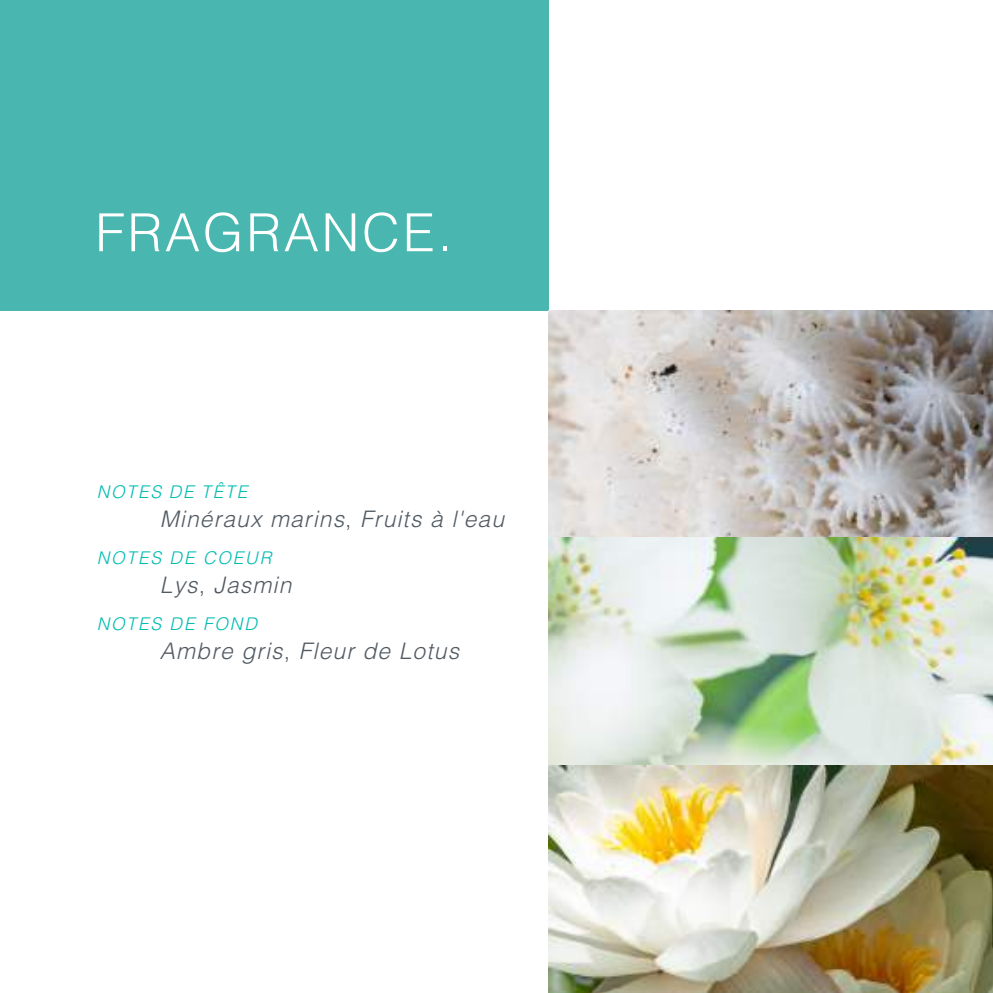
<style>
.page{position:relative;width:993px;height:993px;background:#fff}
.page>*{position:absolute;margin:0;border:0;box-sizing:border-box;transform-origin:0 0}
.t1{font:300 52.5px "Helvetica";letter-spacing:.05em;color:#fff}
.t2{font:italic 300 22.75px "Helvetica LT Std";letter-spacing:.05em;color:#515a62}
.t3{font:italic 300 17.5px "Helvetica LT Std";letter-spacing:.1em;color:#01bcb1}
.s1{font-style:normal}
</style>
<div class="page">
<div style="left:0;top:0;width:548px;height:310px;background:#49b7b0"></div>
<img style="left:548px;top:310px;width:444px;height:682px">
<h1 class="t1" style="left:95px;top:188px;width:358px">FRAGRANCE.</h1>
<p class="t3" style="left:97px;top:480px;width:152px">NOTES DE TÊTE</p>
<p class="t2" style="left:160px;top:504px;width:345px">Minéraux marins<span class="s1">,</span> Fruits à l'eau</p>
<p class="t3" style="left:97px;top:546px;width:176px">NOTES DE COEUR</p>
<p class="t2" style="left:160px;top:570px;width:133px">Lys<span class="s1">,</span> Jasmin</p>
<p class="t3" style="left:97px;top:612px;width:162px">NOTES DE FOND</p>
<p class="t2" style="left:160px;top:636px;width:300px">Ambre gris<span class="s1">,</span> Fleur de Lotus</p>
</div>
